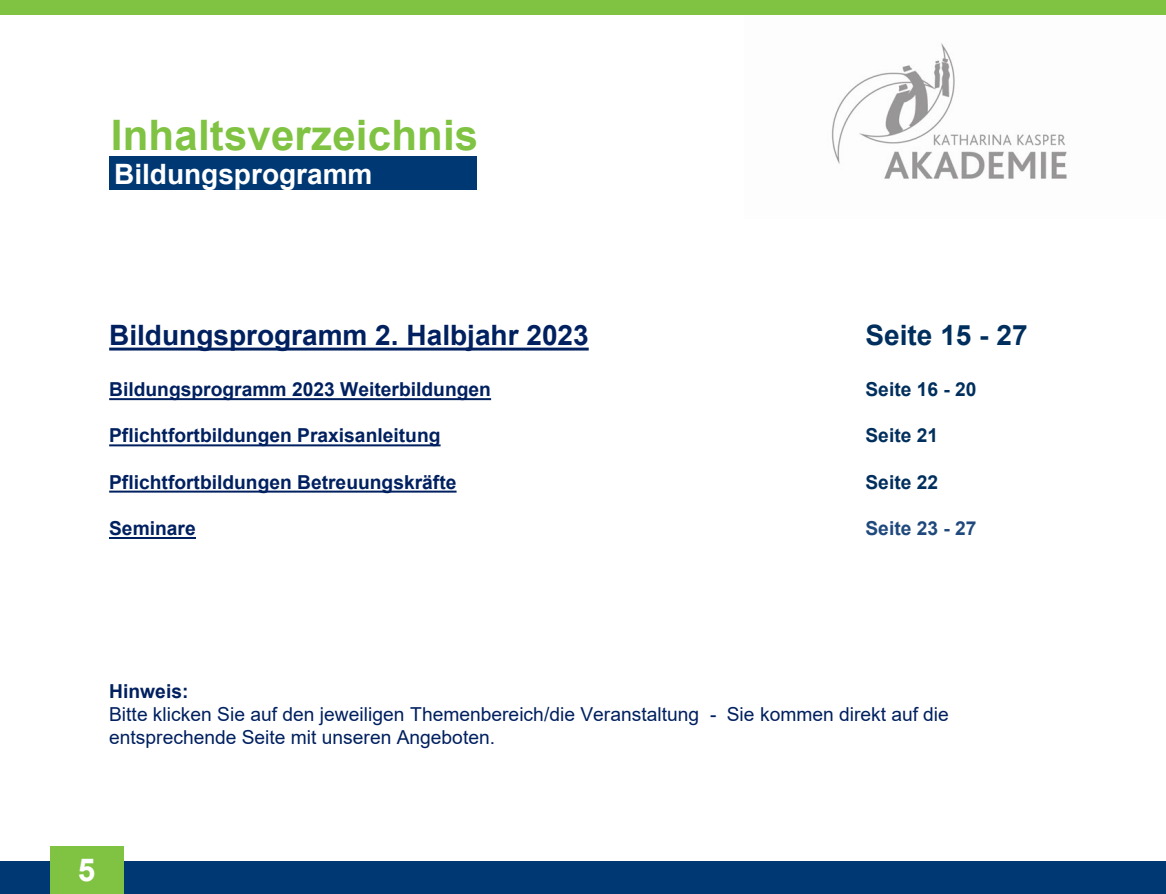
<style>
.page{position:relative;width:1166px;height:894px;background:#fff}
.page>*{position:absolute;margin:0;border:0;box-sizing:border-box;transform-origin:0 0}
.t1{font:700 42px "Arial";letter-spacing:.005em;color:#80c342}
.t2{font:700 31.5px "Arial";color:#fff}
.t3{font:700 28px "Arial";color:#002060}
.t4{font:700 28px "Arial";color:#fff}
.t5{font:700 28px "Arial";color:#002f5d}
.t6{font:700 19.25px "Arial";color:#002060}
.t7{font:19.25px/23.1px "Arial";color:#002060}
.t8{font:700 19.25px "Arial";color:#002f5d}
.t9{font:700 19.25px "Arial";color:#1f497d}
</style>
<div class="page">
<div style="left:0;top:861px;width:1166px;height:32px;background:#003874"></div>
<img style="left:831px;top:43px;width:236px;height:136px">
<div style="left:0;top:0;width:1166px;height:15px;background:#80c342"></div>
<svg style="left:109px;top:347px;width:479px;height:3px"></svg>
<svg style="left:109px;top:398px;width:382px;height:2px"></svg>
<svg style="left:109px;top:444px;width:331px;height:2px"></svg>
<svg style="left:109px;top:490px;width:347px;height:2px"></svg>
<hr style="left:109px;top:536px;width:87px;height:2px;background:#002060">
<div style="left:109px;top:156px;width:367px;height:34px;background:#003874"></div>
<div style="left:50px;top:846px;width:73px;height:47px;background:#80c342"></div>
<h1 class="t1" style="left:111px;top:106px;width:369px">Inhaltsverzeichnis</h1>
<h1 class="t4" style="left:114px;top:154px;width:260px">Bildungsprogramm</h1>
<p class="t3" style="left:109px;top:315px;width:481px">Bildungsprogramm 2. Halbjahr 2023</p>
<p class="t5" style="left:865px;top:315px;width:164px">Seite 15 - 27</p>
<p class="t6" style="left:109px;top:376px;width:383px">Bildungsprogramm 2023 Weiterbildungen</p>
<p class="t8" style="left:865px;top:376px;width:112px">Seite 16 - 20</p>
<p class="t6" style="left:109px;top:422px;width:333px">Pflichtfortbildungen Praxisanleitung</p>
<p class="t8" style="left:865px;top:422px;width:74px">Seite 21</p>
<p class="t6" style="left:109px;top:468px;width:349px">Pflichtfortbildungen Betreuungskräfte</p>
<p class="t8" style="left:865px;top:468px;width:74px">Seite 22</p>
<p class="t6" style="left:109px;top:514px;width:88px">Seminare</p>
<p class="t9" style="left:865px;top:514px;width:112px">Seite 23 - 27</p>
<p class="t6" style="left:109px;top:677px;width:81px">Hinweis:</p>
<p class="t7" style="left:109px;top:702px;width:841px">Bitte klicken Sie auf den jeweiligen Themenbereich/die Veranstaltung - Sie kommen direkt auf die entsprechende Seite mit unseren Angeboten.</p>
<p class="t2" style="left:78px;top:847px;width:19px">5</p>
</div>
